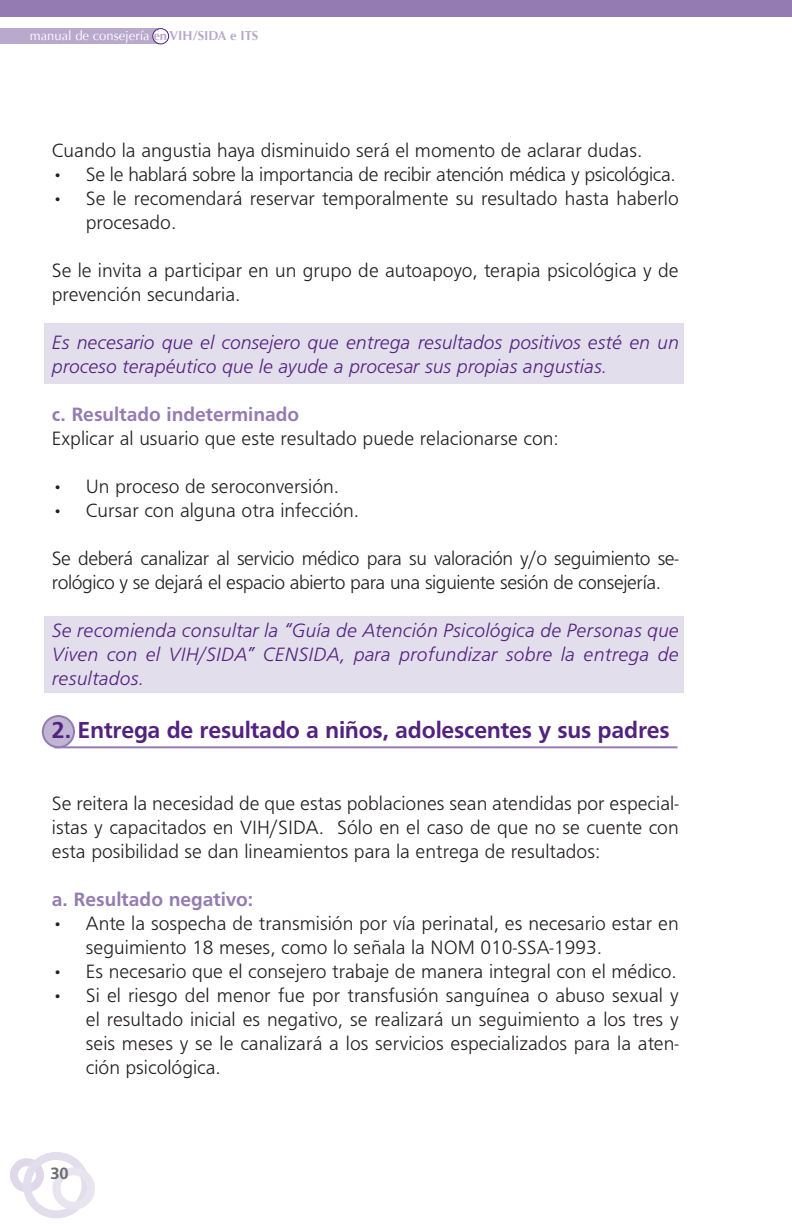
<style>
.page{position:relative;width:792px;height:1224px;background:#fff}
.page>*{position:absolute;margin:0;border:0;box-sizing:border-box;transform-origin:0 0}
.t1{font:24px "Frugal Sans Bold DTC";letter-spacing:-.01em;color:#52227f}
.t2{font:20px/24px "Frugal Sans Light DTC";color:#231f20}
.t3{font:20px/24px "Frugal Sans Light Italic DTC";color:#52227f}
.t4{font:20px/24px "Frugal Sans Light DTC";letter-spacing:-.02em;color:#231f20}
.t5{font:20px "Frugal Sans Bold DTC";color:#947cb2}
.t6{font:17px "Frugal Sans Bold DTC";color:#6c6d70}
.t7{font:13px "Optima";color:#fff}
.s1{font-weight:700;color:#b8a9cd}
</style>
<div class="page">
<div style="left:10px;top:1158px;width:34px;height:34px;border:8px solid #ded8e9;border-radius:50%"></div>
<div style="left:0;top:29px;width:160px;height:15px;background:#b8a9cd"></div>
<div style="left:153px;top:29px;width:16px;height:15px;background:#fff;border-radius:50%"></div>
<div style="left:153px;top:28px;width:16px;height:16px;border:1px solid #52227f;border-radius:50%"></div>
<div style="left:23px;top:1152px;width:67px;height:66px;border:8px solid #e3deec;border-radius:50%"></div>
<div style="left:52px;top:1167px;width:43px;height:43px;border:8px solid #e9e5f0;border-radius:50%"></div>
<div style="left:0;top:0;width:792px;height:17px;background:#947cb2"></div>
<div style="left:44px;top:617px;width:640px;height:76px;background:#e3deec"></div>
<div style="left:43px;top:716px;width:31px;height:31px;background:#c1b5d4;border-radius:50%"></div>
<div style="left:42px;top:715px;width:33px;height:33px;border:2px solid #947cb2;border-radius:50%"></div>
<hr style="left:54px;top:746px;width:624px;height:2px;background:#947cb2">
<div style="left:44px;top:323px;width:640px;height:60px;background:#e3deec"></div>
<p class="t7" style="left:30px;top:28px;width:230px">manual de consejería <span class="s1">en VIH/SIDA e ITS</span></p>
<p class="t2" style="left:52px;top:139px;width:592px">Cuando la angustia haya disminuido será el momento de aclarar dudas.</p>
<p class="t4" style="left:52px;top:163px;width:625px">• Se le hablará sobre la importancia de recibir atención médica y psicológica.</p>
<p class="t2" style="left:86px;top:187px;width:594px;text-indent:-34px">• Se le recomendará reservar temporalmente su resultado hasta haberlo procesado.</p>
<p class="t2" style="left:52px;top:259px;width:628px">Se le invita a participar en un grupo de autoapoyo, terapia psicológica y de prevención secundaria.</p>
<p class="t3" style="left:52px;top:331px;width:628px">Es necesario que el consejero que entrega resultados positivos esté en un proceso terapéutico que le ayude a procesar sus propias angustias.</p>
<p class="t5" style="left:52px;top:403px;width:249px">c. Resultado indeterminado</p>
<p class="t2" style="left:52px;top:427px;width:509px">Explicar al usuario que este resultado puede relacionarse con:</p>
<p class="t2" style="left:52px;top:475px;width:289px">• Un proceso de seroconversión.</p>
<p class="t2" style="left:52px;top:499px;width:309px">• Cursar con alguna otra infección.</p>
<p class="t4" style="left:52px;top:547px;width:628px">Se deberá canalizar al servicio médico para su valoración y/o seguimiento se&shy;rológico y se dejará el espacio abierto para una siguiente sesión de consejería.</p>
<p class="t3" style="left:52px;top:619px;width:628px;text-align:justify">Se recomienda consultar la “Guía de Atención Psicológica de Personas que Viven con el VIH/SIDA” CENSIDA, para profundizar sobre la entrega de resultados.</p>
<p class="t1" style="left:52px;top:716px;width:619px">2. Entrega de resultado a niños, adolescentes y sus padres</p>
<p class="t2" style="left:52px;top:791px;width:628px;text-align:justify">Se reitera la necesidad de que estas poblaciones sean atendidas por especial&shy;istas y capacitados en VIH/SIDA. Sólo en el caso de que no se cuente con esta posibilidad se dan lineamientos para la entrega de resultados:</p>
<p class="t5" style="left:52px;top:888px;width:203px">a. Resultado negativo:</p>
<p class="t2" style="left:86px;top:911px;width:594px;text-indent:-34px">• Ante la sospecha de transmisión por vía perinatal, es necesario estar en seguimiento 18 meses, como lo señala la NOM 010-SSA-1993.</p>
<p class="t2" style="left:52px;top:959px;width:627px">• Es necesario que el consejero trabaje de manera integral con el médico.</p>
<p class="t2" style="left:86px;top:983px;width:595px;text-align:justify;text-indent:-34px">• Si el riesgo del menor fue por transfusión sanguínea o abuso sexual y el resultado inicial es negativo, se realizará un seguimiento a los tres y seis meses y se le canalizará a los servicios especializados para la aten&shy;ción psicológica.</p>
<p class="t6" style="left:50px;top:1164px;width:20px">30</p>
</div>
